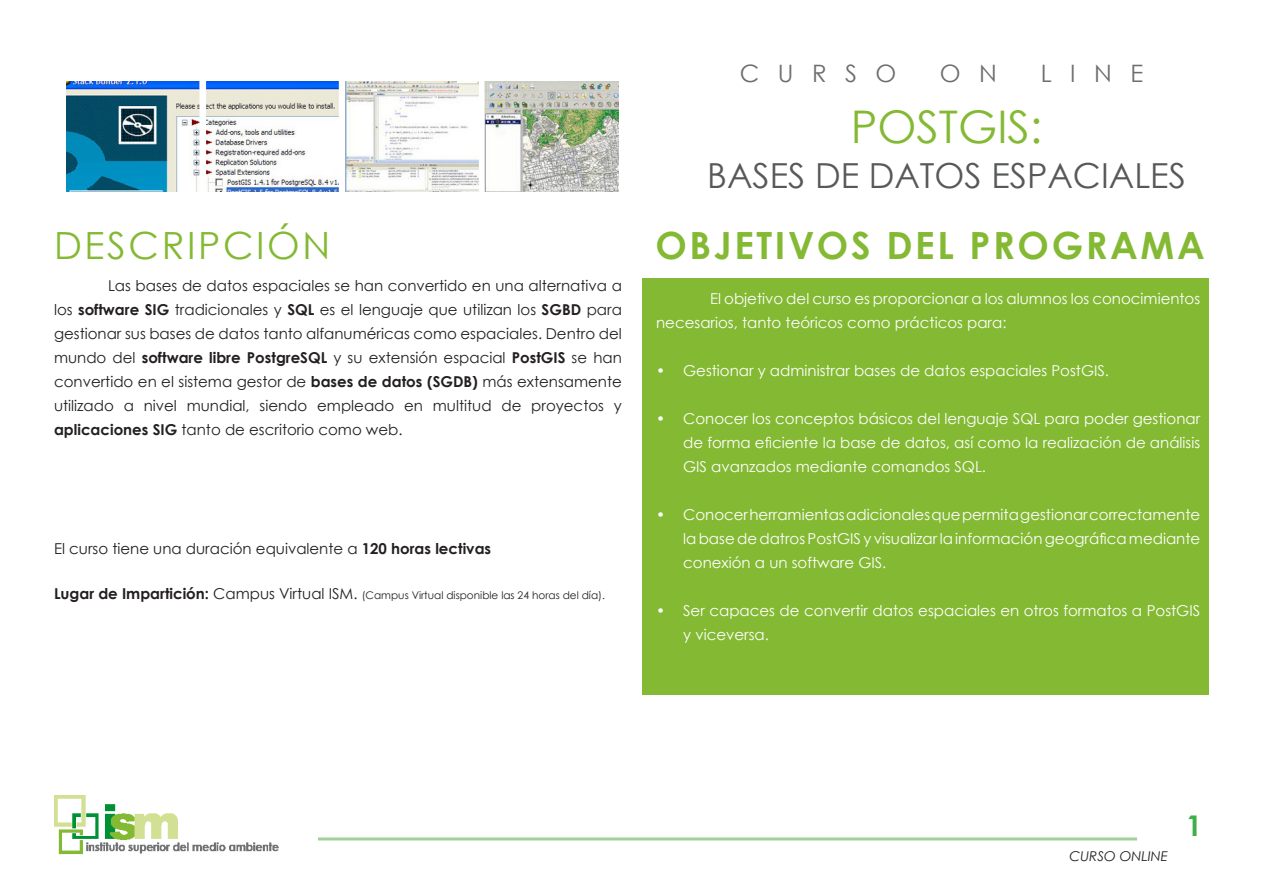
<style>
.page{position:relative;width:1263px;height:893px;background:#fff}
.page>*{position:absolute;margin:0;border:0;box-sizing:border-box;transform-origin:0 0}
.t1{font:45px "Century Gothic";color:#84b933}
.t2{font:700 37.5px "Century Gothic";letter-spacing:.07em;color:#84b933}
.t3{font:37.5px "Century Gothic";letter-spacing:.07em;color:#84b933}
.t4{font:34.5px "Century Gothic";color:#57585a}
.t5{font:700 28.5px "Century Gothic";color:#40ae49}
.t6{font:24px "Century Gothic";letter-spacing:.77em;color:#6c6d70}
.t7{font:15px/24px "Century Gothic";color:#fff}
.listado_modulos{font:15px/24px "Century Gothic";color:#231f20;text-align:justify}
.t8{font:italic 13.5px "Century Gothic";color:#231f20}
.listado_modulos-2{font:10.5px "Century Gothic";color:#231f20}
.s1{font-weight:700}
.s2{font-weight:700;font-size:15px}
.s3{font-size:15px}
</style>
<div class="page">
<img style="left:54px;top:795px;width:225px;height:60px">
<hr style="left:318px;top:837px;width:819px;height:3px;background:#a3cf9a">
<img style="left:67px;top:82px;width:551px;height:109px">
<div style="left:642px;top:278px;width:567px;height:416px;background:#84b933"></div>
<h3 class="t6" style="left:740px;top:56px;width:158px">CURSO</h3>
<h3 class="t6" style="left:940px;top:56px;width:59px">O N</h3>
<h3 class="t6" style="left:1041px;top:56px;width:104px">LINE</h3>
<h1 class="t1" style="left:851px;top:96px;width:193px">POSTGIS:</h1>
<h3 class="t4" style="left:707px;top:152px;width:480px">BASES DE DATOS ESPACIALES</h3>
<p class="t3" style="left:54px;top:220px;width:278px">DESCRIPCIÓN</p>
<p class="t2" style="left:655px;top:217px;width:551px">OBJETIVOS DEL PROGRAMA</p>
<p class="t7" style="left:656px;top:287px;width:546px;text-indent:54px">El objetivo del curso es proporcionar a los alumnos los conocimientos necesarios, tanto teóricos como prácticos para:</p>
<p class="t7" style="left:656px;top:359px;width:454px">• Gestionar y administrar bases de datos espaciales PostGIS.</p>
<p class="t7" style="left:683px;top:407px;width:519px;text-align:justify;text-indent:-27px">• Conocer los conceptos básicos del lenguaje SQL para poder gestionar de forma eficiente la base de datos, así como la realización de análisis GIS avanzados mediante comandos SQL.</p>
<p class="t7" style="left:683px;top:503px;width:519px;text-align:justify;text-indent:-27px">• Conocer herramientas adicionales que permita gestionar correctamente la base de datros PostGIS y visualizar la información geográfica mediante conexión a un software GIS.</p>
<p class="t7" style="left:683px;top:599px;width:519px;text-indent:-27px">• Ser capaces de convertir datos espaciales en otros formatos a PostGIS y viceversa.</p>
<p class="listado_modulos" style="left:54px;top:273px;width:569px;text-indent:54px">Las bases de datos espaciales se han convertido en una alternativa a los <span class="s1">software SIG</span> tradicionales y <span class="s1">SQL</span> es el lenguaje que utilizan los <span class="s1">SGBD</span> para gestionar sus bases de datos tanto alfanuméricas como espaciales. Dentro del mundo del <span class="s1">software libre PostgreSQL</span> y su extensión espacial <span class="s1">PostGIS</span> se han convertido en el sistema gestor de <span class="s1">bases de datos (SGDB)</span> más extensamente utilizado a nivel mundial, siendo empleado en multitud de proyectos y <span class="s1">aplicaciones SIG</span> tanto de escritorio como web.</p>
<p class="listado_modulos" style="left:54px;top:536px;width:439px">El curso tiene una duración equivalente a <span class="s1">120 horas lectivas</span></p>
<p class="listado_modulos-2" style="left:54px;top:587px;width:552px"><span class="s2">Lugar de Impartición:</span> <span class="s3">Campus Virtual ISM.</span> (Campus Virtual disponible las 24 horas del día).</p>
<p class="t8" style="left:1069px;top:846px;width:100px">CURSO ONLINE</p>
<p class="t5" style="left:1186px;top:804px;width:17px">1</p>
</div>
